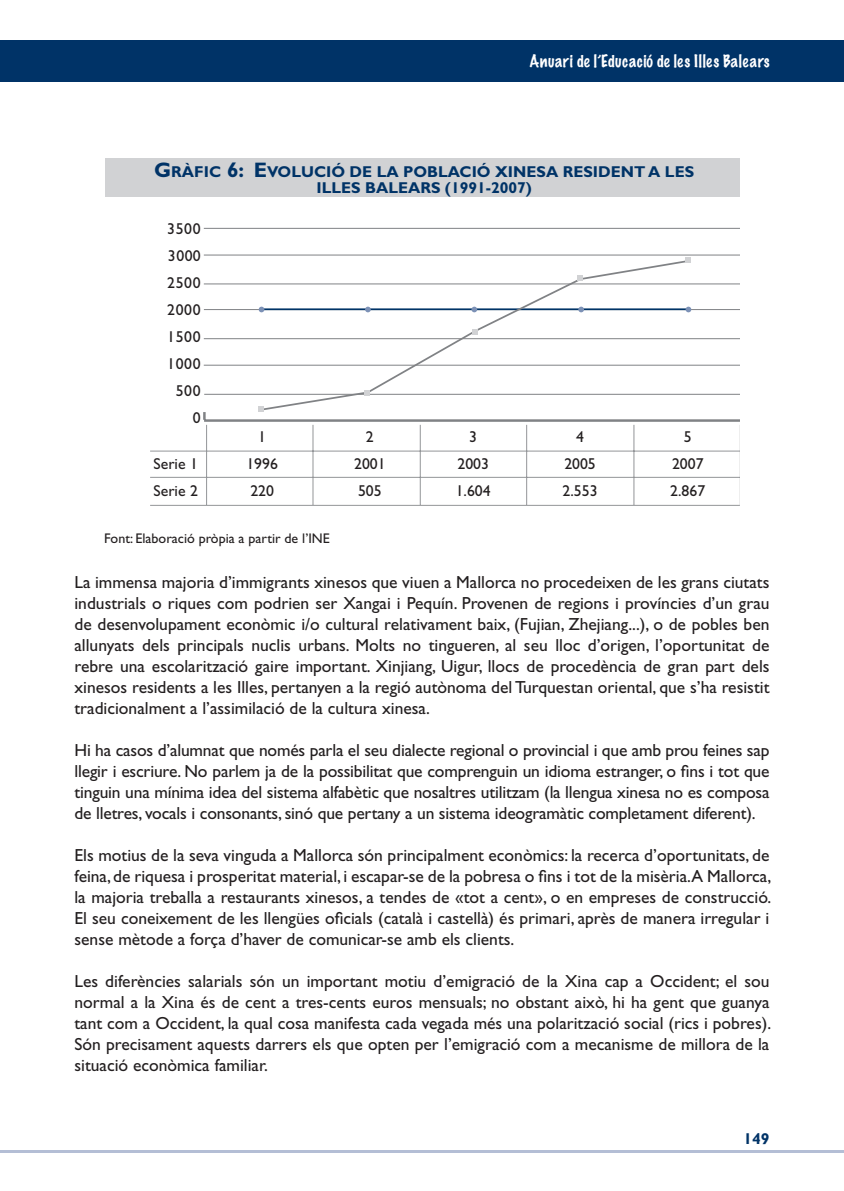
<style>
.page{position:relative;width:844px;height:1191px;background:#fff}
.page>*{position:absolute;margin:0;border:0;box-sizing:border-box;transform-origin:0 0}
.t1{font:17.5px/21px "Gill Sans Std";color:#231f20;text-align:justify}
.t2{font:700 15.75px/15.8px "Gill Sans Std";color:#003367;text-align:center}
.t3{font:15.75px "Gill Sans Std";color:#231f20}
.t4{font:100 15.75px "Marker Felt";letter-spacing:.03em;color:#fff}
.t5{font:15.75px/27.1px "Gill Sans Std";letter-spacing:.04em;color:#231f20;text-align:right}
.t6{font:700 15.75px "Gill Sans";color:#003367}
.t7{font:14px "Gill Sans Std";color:#231f20}
.s1{font-size:21px}
</style>
<div class="page">
<div style="left:0;top:40px;width:843px;height:42px;background:#003367"></div>
<hr style="left:0;top:1150px;width:843px;height:2px;background:#b4bed5">
<div style="left:106px;top:158px;width:633px;height:39px;background:#d1d2d4"></div>
<hr style="left:204px;top:254px;width:535px;height:1px;background:#808285">
<hr style="left:204px;top:228px;width:535px;height:1px;background:#808285">
<hr style="left:204px;top:283px;width:535px;height:1px;background:#808285">
<hr style="left:204px;top:394px;width:535px;height:1px;background:#808285">
<hr style="left:204px;top:365px;width:535px;height:1px;background:#808285">
<hr style="left:204px;top:338px;width:535px;height:1px;background:#808285">
<hr style="left:204px;top:309px;width:535px;height:1px;background:#808285">
<svg style="left:203px;top:412px;width:2px;height:8px"></svg>
<hr style="left:204px;top:419px;width:535px;height:3px;background:#808285">
<svg style="left:257px;top:260px;width:432px;height:152px"></svg>
<svg style="left:258px;top:406px;width:5px;height:6px"></svg>
<svg style="left:365px;top:307px;width:5px;height:5px"></svg>
<svg style="left:471px;top:307px;width:6px;height:5px"></svg>
<svg style="left:578px;top:307px;width:6px;height:5px"></svg>
<svg style="left:685px;top:307px;width:6px;height:5px"></svg>
<svg style="left:363px;top:390px;width:6px;height:6px"></svg>
<svg style="left:472px;top:329px;width:6px;height:6px"></svg>
<svg style="left:577px;top:275px;width:5px;height:6px"></svg>
<svg style="left:684px;top:258px;width:6px;height:5px"></svg>
<hr style="left:150px;top:450px;width:589px;height:1px;background:#939598">
<hr style="left:150px;top:477px;width:589px;height:1px;background:#939598">
<hr style="left:206px;top:425px;width:1px;height:80px;background:#939598">
<hr style="left:312px;top:425px;width:1px;height:80px;background:#939598">
<hr style="left:419px;top:425px;width:1px;height:80px;background:#939598">
<hr style="left:526px;top:425px;width:1px;height:80px;background:#939598">
<hr style="left:633px;top:425px;width:1px;height:80px;background:#939598">
<hr style="left:739px;top:425px;width:1px;height:80px;background:#939598">
<hr style="left:150px;top:505px;width:589px;height:1px;background:#939598">
<p class="t4" style="left:529px;top:53px;width:241px">Anuari de l’Educació de les Illes Balears</p>
<p class="t2" style="left:154px;top:164px;width:541px"><span class="s1">G</span>RÀFIC <span class="s1">6: E</span>VOLUCIÓ DE LA POBLACIÓ XINESA RESIDENT A LES<br>ILLES BALEARS (1991-2007)</p>
<p class="t5" style="left:167px;top:215px;width:35px">3500<br>3000<br>2500<br>2000<br>1500<br>1000<br>500<br>0</p>
<p class="t3" style="left:258px;top:427px;width:9px">1</p>
<p class="t3" style="left:366px;top:427px;width:9px">2</p>
<p class="t3" style="left:469px;top:427px;width:9px">3</p>
<p class="t3" style="left:576px;top:427px;width:9px">4</p>
<p class="t3" style="left:683px;top:427px;width:9px">5</p>
<p class="t3" style="left:153px;top:454px;width:46px">Serie 1</p>
<p class="t3" style="left:246px;top:454px;width:33px">1996</p>
<p class="t3" style="left:354px;top:454px;width:33px">2001</p>
<p class="t3" style="left:457px;top:454px;width:33px">2003</p>
<p class="t3" style="left:564px;top:454px;width:33px">2005</p>
<p class="t3" style="left:671px;top:454px;width:33px">2007</p>
<p class="t3" style="left:153px;top:481px;width:46px">Serie 2</p>
<p class="t3" style="left:250px;top:481px;width:25px">220</p>
<p class="t3" style="left:358px;top:481px;width:25px">505</p>
<p class="t3" style="left:455px;top:481px;width:36px">1.604</p>
<p class="t3" style="left:562px;top:481px;width:36px">2.553</p>
<p class="t3" style="left:670px;top:481px;width:36px">2.867</p>
<p class="t7" style="left:104px;top:530px;width:227px">Font: Elaboració pròpia a partir de l’INE</p>
<p class="t1" style="left:74px;top:572px;width:696px">La immensa majoria d’immigrants xinesos que viuen a Mallorca no procedeixen de les grans ciutats industrials o riques com podrien ser Xangai i Pequín. Provenen de regions i províncies d’un grau de desenvolupament econòmic i/o cultural relativament baix, (Fujian, Zhejiang...), o de pobles ben allunyats dels principals nuclis urbans. Molts no tingueren, al seu lloc d’origen, l’oportunitat de rebre una escolarització gaire important. Xinjiang, Uigur, llocs de procedència de gran part dels xinesos residents a les Illes, pertanyen a la regió autònoma del Turquestan oriental, que s’ha resistit tradicionalment a l’assimilació de la cultura xinesa.</p>
<p class="t1" style="left:74px;top:740px;width:696px">Hi ha casos d’alumnat que només parla el seu dialecte regional o provincial i que amb prou feines sap llegir i escriure. No parlem ja de la possibilitat que comprenguin un idioma estranger, o fins i tot que tinguin una mínima idea del sistema alfabètic que nosaltres utilitzam (la llengua xinesa no es composa de lletres, vocals i consonants, sinó que pertany a un sistema ideogramàtic completament diferent).</p>
<p class="t1" style="left:74px;top:845px;width:698px">Els motius de la seva vinguda a Mallorca són principalment econòmics: la recerca d’oportunitats, de feina, de riquesa i prosperitat material, i escapar-se de la pobresa o fins i tot de la misèria.A Mallorca, la majoria treballa a restaurants xinesos, a tendes de «tot a cent», o en empreses de construcció.<br>El seu coneixement de les llengües oficials (català i castellà) és primari, après de manera irregular i sense mètode a força d’haver de comunicar-se amb els clients.</p>
<p class="t1" style="left:74px;top:971px;width:698px">Les diferències salarials són un important motiu d’emigració de la Xina cap a Occident; el sou normal a la Xina és de cent a tres-cents euros mensuals; no obstant això, hi ha gent que guanya tant com a Occident, la qual cosa manifesta cada vegada més una polarització social (rics i pobres).<br>Són precisament aquests darrers els que opten per l’emigració com a mecanisme de millora de la situació econòmica familiar.</p>
<p class="t6" style="left:743px;top:1129px;width:28px">149</p>
</div>
